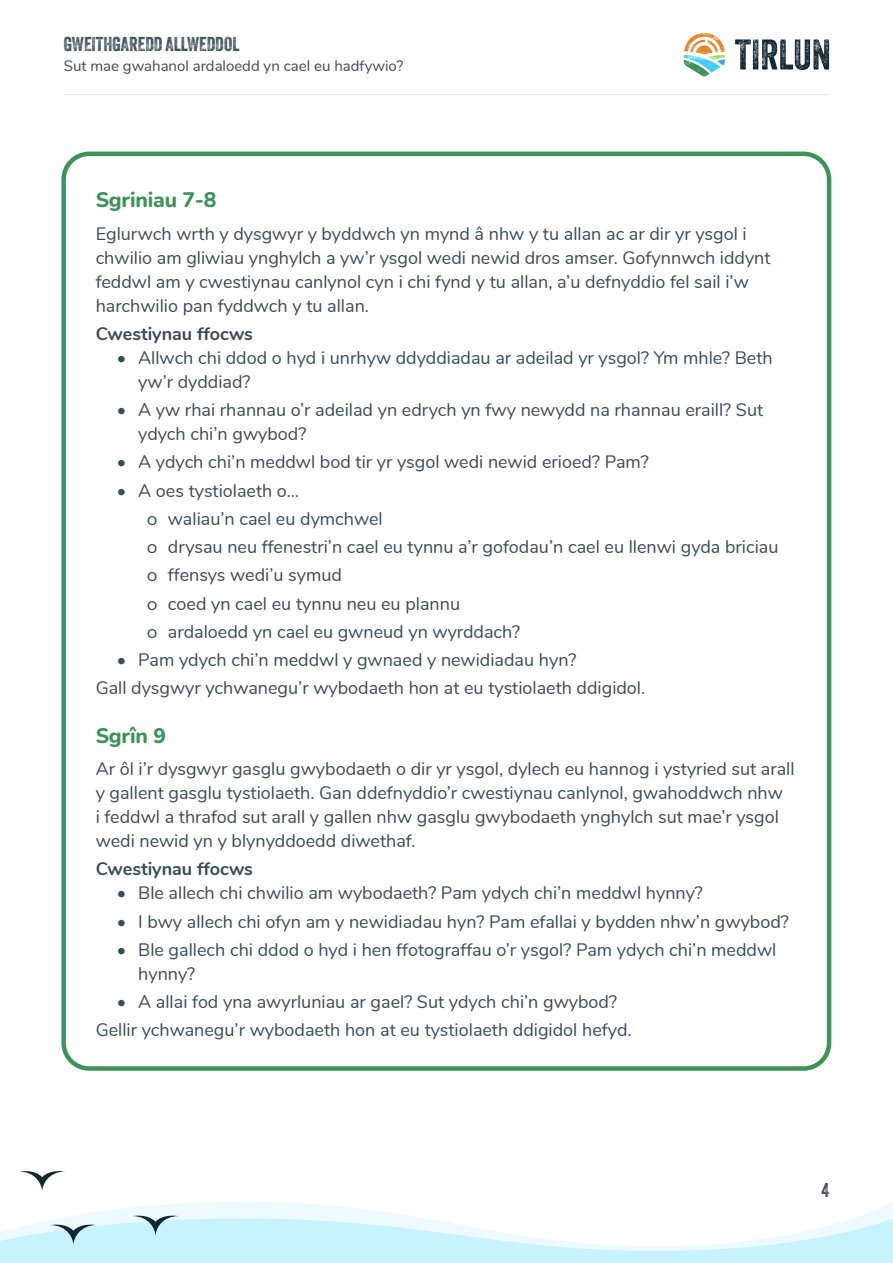
<style>
.page{position:relative;width:893px;height:1263px;background:#fff}
.page>*{position:absolute;margin:0;border:0;box-sizing:border-box;transform-origin:0 0}
.Page_section_heading{font:800 21px "Nunito";letter-spacing:-.01em;color:#3d9459}
.t1{font:19.5px "Veneer Two";color:#374c5a}
.Body_text{font:18px/24px "Nunito";color:#374c5a}
.Body_text_-_bullet_list{font:18px/24px "Nunito";color:#374c5a}
.Body_text-2{font:700 18px "Nunito";color:#374c5a}
.t2{font:15px "Nunito";color:#374c5a}
</style>
<div class="page">
<svg style="left:735px;top:39px;width:94px;height:31px"></svg>
<svg style="left:684px;top:33px;width:41px;height:44px"></svg>
<hr style="left:64px;top:94px;width:765px;height:1px;background:#e6e7e9">
<svg style="left:93px;top:1202px;width:800px;height:11px"></svg>
<div style="left:61px;top:152px;width:770px;height:919px;border:4px solid #3d9459;border-radius:26px"></div>
<svg style="left:19px;top:1171px;width:46px;height:20px"></svg>
<svg style="left:0;top:1213px;width:893px;height:50px"></svg>
<p class="t1" style="left:64px;top:32px;width:177px">GWEITHGAREDD ALLWEDDOL</p>
<p class="t2" style="left:64px;top:54px;width:341px">Sut mae gwahanol ardaloedd yn cael eu hadfywio?</p>
<p class="Page_section_heading" style="left:96px;top:185px;width:122px">Sgriniau 7-8</p>
<p class="Body_text_-_bullet_list" style="left:96px;top:220px;width:676px">Eglurwch wrth y dysgwyr y byddwch yn mynd â nhw y tu allan ac ar dir yr ysgol i chwilio am gliwiau ynghylch a yw’r ysgol wedi newid dros amser. Gofynnwch iddynt feddwl am y cwestiynau canlynol cyn i chi fynd y tu allan, a’u defnyddio fel sail i’w harchwilio pan fyddwch y tu allan.</p>
<p class="Body_text-2" style="left:96px;top:320px;width:159px">Cwestiynau ffocws</p>
<p class="Body_text" style="left:138px;top:345px;width:636px;text-indent:-21px">• Allwch chi ddod o hyd i unrhyw ddyddiadau ar adeilad yr ysgol? Ym mhle? Beth yw’r dyddiad?</p>
<p class="Body_text" style="left:138px;top:397px;width:626px;text-indent:-21px">• A yw rhai rhannau o’r adeilad yn edrych yn fwy newydd na rhannau eraill? Sut ydych chi’n gwybod?</p>
<p class="Body_text" style="left:117px;top:449px;width:533px">• A ydych chi’n meddwl bod tir yr ysgol wedi newid erioed? Pam?</p>
<p class="Body_text" style="left:117px;top:477px;width:184px">• A oes tystiolaeth o…</p>
<p class="Body_text" style="left:168px;top:506px;width:216px">waliau’n cael eu dymchwel</p>
<p class="Body_text" style="left:168px;top:534px;width:612px">drysau neu ffenestri’n cael eu tynnu a’r gofodau’n cael eu llenwi gyda briciau</p>
<p class="Body_text" style="left:168px;top:562px;width:175px">ffensys wedi’u symud</p>
<p class="Body_text" style="left:168px;top:590px;width:294px">coed yn cael eu tynnu neu eu plannu</p>
<p class="Body_text" style="left:168px;top:619px;width:354px">ardaloedd yn cael eu gwneud yn wyrddach?</p>
<p class="Body_text" style="left:117px;top:647px;width:461px">• Pam ydych chi’n meddwl y gwnaed y newidiadau hyn?</p>
<p class="Body_text_-_bullet_list" style="left:96px;top:675px;width:551px">Gall dysgwyr ychwanegu’r wybodaeth hon at eu tystiolaeth ddigidol.</p>
<p class="Page_section_heading" style="left:96px;top:720px;width:72px">Sgrîn 9</p>
<p class="Body_text" style="left:96px;top:756px;width:700px">Ar ôl i’r dysgwyr gasglu gwybodaeth o dir yr ysgol, dylech eu hannog i ystyried sut arall y gallent gasglu tystiolaeth. Gan ddefnyddio’r cwestiynau canlynol, gwahoddwch nhw<br>i feddwl a thrafod sut arall y gallen nhw gasglu gwybodaeth ynghylch sut mae’r ysgol wedi newid yn y blynyddoedd diwethaf.</p>
<p class="Body_text-2" style="left:96px;top:856px;width:159px">Cwestiynau ffocws</p>
<p class="Body_text" style="left:117px;top:880px;width:587px">• Ble allech chi chwilio am wybodaeth? Pam ydych chi’n meddwl hynny?</p>
<p class="Body_text" style="left:117px;top:908px;width:673px">• I bwy allech chi ofyn am y newidiadau hyn? Pam efallai y bydden nhw’n gwybod?</p>
<p class="Body_text" style="left:138px;top:937px;width:640px;text-indent:-21px">• Ble gallech chi ddod o hyd i hen ffotograffau o’r ysgol? Pam ydych chi’n meddwl hynny?</p>
<p class="Body_text" style="left:117px;top:989px;width:502px">• A allai fod yna awyrluniau ar gael? Sut ydych chi’n gwybod?</p>
<p class="Body_text_-_bullet_list" style="left:96px;top:1017px;width:537px">Gellir ychwanegu’r wybodaeth hon at eu tystiolaeth ddigidol hefyd.</p>
<p class="t1" style="left:821px;top:1178px;width:9px">4</p>
</div>
